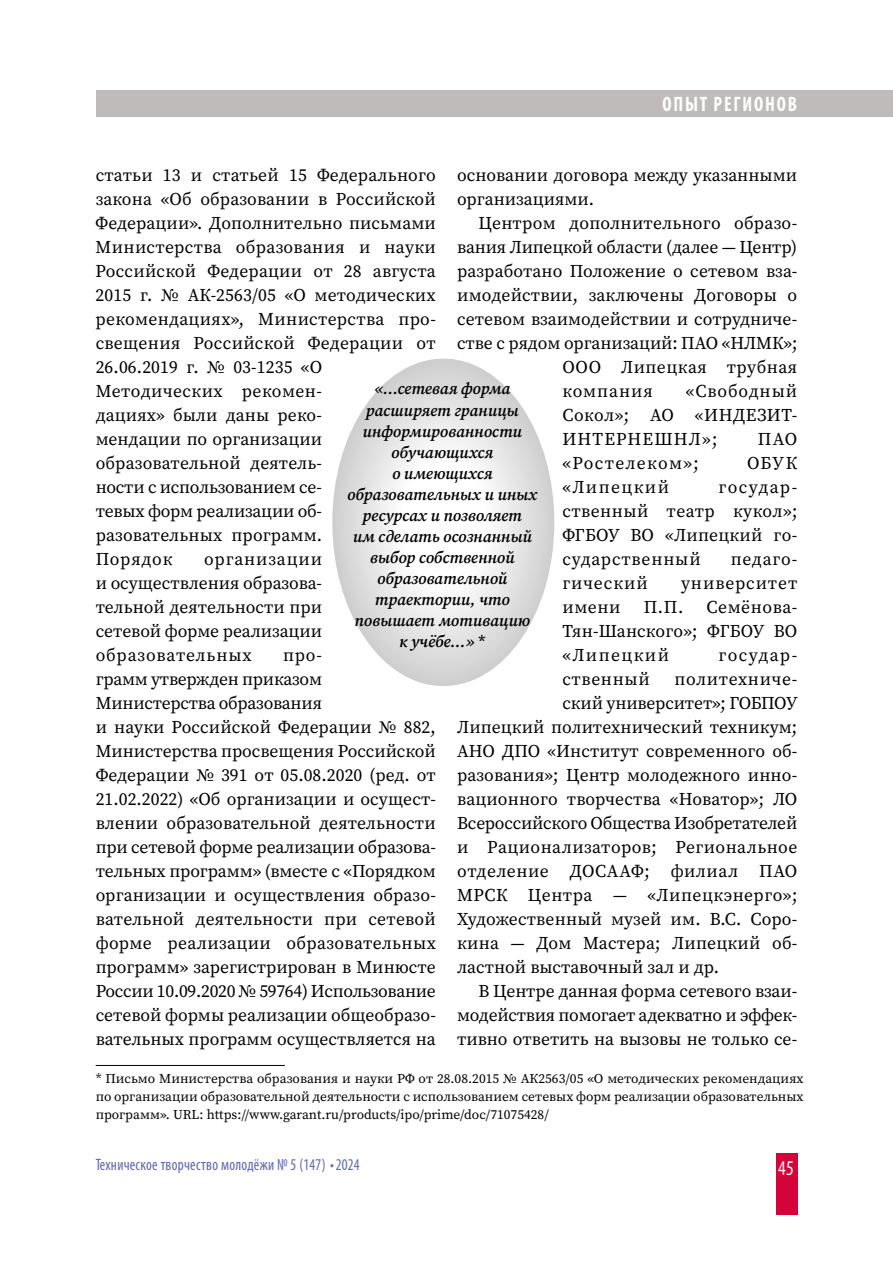
<style>
.page{position:relative;width:893px;height:1263px;background:#fff}
.page>*{position:absolute;margin:0;border:0;box-sizing:border-box;transform-origin:0 0}
.t1{font:700 condensed 21px "Myriad Pro";letter-spacing:.095em;color:#fff;scale:.91 1}
.t2{font:condensed 21px "Myriad Pro";color:#fff;scale:.95 1}
.t3{font:18px/24px "Source Serif Variable";letter-spacing:.005em;color:#000;text-align:justify}
.t4{font:18px "Source Serif Variable";letter-spacing:.03em;color:#000}
.t5{font:18px "Source Serif Variable";letter-spacing:-.015em;color:#000}
.t6{font:18px "Source Serif Variable";letter-spacing:.025em;color:#000}
.t7{font:18px "Source Serif Variable";letter-spacing:.05em;color:#000}
.t8{font:18px "Source Serif Variable";letter-spacing:.08em;color:#000}
.t9{font:18px "Source Serif Variable";letter-spacing:.075em;color:#000}
.t10{font:18px "Source Serif Variable";letter-spacing:.035em;color:#000}
.t11{font:italic 16.5px/21px "Source Serif Variable";color:#000;text-align:center}
.t12{font:condensed 16.5px "Myriad Pro";letter-spacing:.02em;color:#5c67ae;scale:.91 1}
.t13{font:13.5px/18px "Source Serif Variable";color:#000;text-align:justify}
.s1{font-style:normal}
</style>
<div class="page">
<svg style="left:332px;top:359px;width:222px;height:327px"></svg>
<div style="left:96px;top:91px;width:797px;height:26px;background:#bebbba"></div>
<div style="left:776px;top:1154px;width:21px;height:61px;background:#d3043a"></div>
<hr style="left:96px;top:1065px;width:189px;height:1px;background:#000">
<p class="t1" style="left:662px;top:91px;width:150px">ОПЫТ РЕГИОНОВ</p>
<p class="t3" style="left:96px;top:163px;width:342px;text-align:left">статьи 13 и статьей 15 Федерального закона «Об образовании в Российской<br>Федерации». Дополнительно письмами<br>Министерства образования и науки<br>Российской Федерации от 28 августа<br>2015 г. № АК-2563/05 «О методических рекомендациях», Министерства про&shy;свещения Российской Федерации от<br>26.06.2019 г. № 03-1235 «О<br>Методических рекомен-<br>дациях» были даны реко-<br>мендации по организации образовательной деятель-<br>ности с использованием се-<br>тевых форм реализации об&shy;разовательных программ.<br>Порядок</p>
<p class="t3" style="left:457px;top:163px;width:342px">основании договора между указанными организациями.</p>
<p class="t3" style="left:478px;top:211px;width:320px">Центром дополнительного образо-</p>
<p class="t3" style="left:457px;top:235px;width:342px">вания Липецкой области (далее — Центр)</p>
<p class="t3" style="left:457px;top:259px;width:342px">разработано Положение о сетевом вза-</p>
<p class="t3" style="left:457px;top:283px;width:342px">имодействии, заключены Договоры о</p>
<p class="t3" style="left:457px;top:307px;width:342px">сетевом взаимодействии и сотрудниче-</p>
<p class="t3" style="left:457px;top:331px;width:342px">стве с рядом организаций: ПАО «НЛМК»;</p>
<p class="t4" style="left:562px;top:355px;width:236px">ООО Липецкая трубная</p>
<p class="t7" style="left:562px;top:379px;width:92px">компания</p>
<p class="t11" style="left:347px;top:378px;width:191px">«…сетевая форма расширяет границы информированности обучающихся<br>о имеющихся образовательных и иных ресурсах и позволяет<br>им сделать осознанный выбор собственной образовательной траектории, что повышает мотивацию<br>к учёбе…» <span class="s1">*</span></p>
<p class="t3" style="left:562px;top:379px;width:236px;text-indent:123px">«Свободный Сокол»; АО «ИНДЕЗИТ-ИНТЕРНЕШНЛ»;</p>
<p class="t3" style="left:758px;top:427px;width:41px">ПАО</p>
<p class="t9" style="left:562px;top:451px;width:138px">«Ростелеком»;</p>
<p class="t3" style="left:747px;top:451px;width:52px">ОБУК</p>
<p class="t8" style="left:562px;top:475px;width:108px">«Липецкий</p>
<p class="t3" style="left:562px;top:475px;width:236px;text-indent:156px">государ&shy;ственный театр кукол»; ФГБОУ ВО «Липецкий го&shy;сударственный</p>
<p class="t3" style="left:96px;top:547px;width:228px;text-indent:109px">организации и осуществления образова&shy;тельной деятельности при сетевой форме реализации образовательных</p>
<p class="t3" style="left:731px;top:547px;width:68px">педаго-</p>
<p class="t7" style="left:562px;top:571px;width:87px">гический</p>
<p class="t7" style="left:681px;top:571px;width:118px">университет</p>
<p class="t3" style="left:562px;top:595px;width:60px">имени</p>
<p class="t3" style="left:644px;top:595px;width:41px">П.П.</p>
<p class="t3" style="left:562px;top:595px;width:236px;text-indent:144px">Семёнова-Тян-Шанского»; ФГБОУ ВО «Липецкий</p>
<p class="t8" style="left:718px;top:643px;width:80px">государ-</p>
<p class="t3" style="left:96px;top:643px;width:342px;text-align:left;text-indent:187px">про-<br>грамм утвержден приказом Министерства образования<br>и науки Российской Федерации № 882, Министерства просвещения Российской Федерации № 391 от 05.08.2020 (ред. от 21.02.2022) «Об организации и осущест&shy;влении образовательной деятельности при сетевой форме реализации образова&shy;тельных программ» (вместе с «Порядком организации и осуществления образо&shy;вательной деятельности при сетевой форме реализации образовательных программ» зарегистрирован в Минюсте России 10.09.2020 № 59764) Использование сетевой формы реализации общеобразо&shy;вательных программ осуществляется на</p>
<p class="t10" style="left:562px;top:667px;width:89px">ственный</p>
<p class="t4" style="left:675px;top:667px;width:124px">политехниче-</p>
<p class="t3" style="left:562px;top:691px;width:237px">ский университет»; ГОБПОУ</p>
<p class="t3" style="left:457px;top:715px;width:341px">Липецкий политехнический техникум;</p>
<p class="t3" style="left:457px;top:739px;width:342px">АНО ДПО «Институт современного об-</p>
<p class="t3" style="left:457px;top:763px;width:342px">разования»; Центр молодежного инно-</p>
<p class="t3" style="left:457px;top:787px;width:342px">вационного творчества «Новатор»; ЛО</p>
<p class="t5" style="left:457px;top:811px;width:342px">Всероссийского Общества Изобретателей</p>
<p class="t6" style="left:457px;top:835px;width:342px">и Рационализаторов; Региональное</p>
<p class="t4" style="left:457px;top:859px;width:342px">отделение ДОСААФ; филиал ПАО</p>
<p class="t4" style="left:457px;top:883px;width:342px">МРСК Центра — «Липецкэнерго»;</p>
<p class="t3" style="left:457px;top:907px;width:340px">Художественный музей им. В.С. Соро-</p>
<p class="t3" style="left:457px;top:931px;width:342px">кина — Дом Мастера; Липецкий об-</p>
<p class="t3" style="left:457px;top:955px;width:263px">ластной выставочный зал и др.</p>
<p class="t3" style="left:478px;top:979px;width:320px">В Центре данная форма сетевого взаи-</p>
<p class="t5" style="left:457px;top:1003px;width:342px">модействия помогает адекватно и эффек-</p>
<p class="t3" style="left:457px;top:1027px;width:342px">тивно ответить на вызовы не только се-</p>
<p class="t13" style="left:96px;top:1069px;width:709px">* Письмо Министерства образования и науки РФ от 28.08.2015 № АК2563/05 «О методических рекомендациях по организации образовательной деятельности с использованием сетевых форм реализации образовательных программ». URL: https://www.garant.ru/products/ipo/prime/doc/71075428/</p>
<p class="t12" style="left:96px;top:1155px;width:292px">Техническое творчество молодёжи № 5 (147) •2024</p>
<p class="t2" style="left:778px;top:1155px;width:18px">45</p>
</div>
